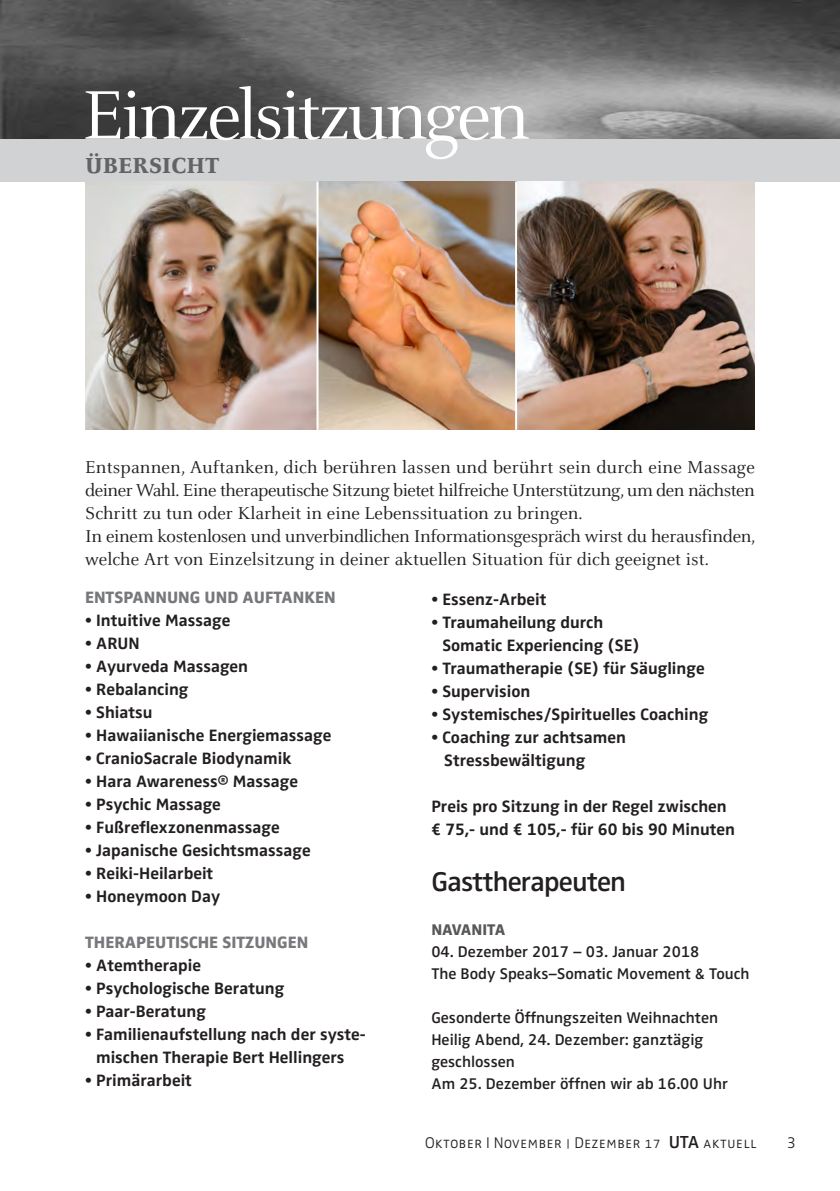
<style>
.page{position:relative;width:840px;height:1191px;background:#fff}
.page>*{position:absolute;margin:0;border:0;box-sizing:border-box;transform-origin:0 0}
.t1{font:76px "Celeste";letter-spacing:-.05em;color:#fff}
.t2{font:600 28px "Zwo";letter-spacing:-.03em;color:#231f20}
.t3{font:800 24px "Celeste";color:#636366}
.t4{font:19px/23px "Celeste";color:#231f20}
.t5{font:700 17px/23px "Zwo";color:#231f20}
.t6{font:800 17px "Zwo";color:#76787b}
.t7{font:600 16px/22px "Zwo";color:#231f20}
.t8{font:16px "Zwo Light SC";color:#231f20}
.t9{font:800 16px "Zwo";color:#57585a}
.t10{font:300 16px "Zwo";color:#231f20}
.s1{font-family:"Zwo Semi Bold SC";font-size:18px}
</style>
<div class="page">
<img style="left:0;top:0;width:839px;height:139px">
<div style="left:0;top:139px;width:839px;height:42px;background:#d1d2d4"></div>
<img style="left:85px;top:181px;width:231px;height:249px">
<img style="left:517px;top:181px;width:237px;height:249px">
<img style="left:318px;top:181px;width:197px;height:249px">
<h1 class="t1" style="left:82px;top:74px;width:449px">Einzelsitzungen</h1>
<h3 class="t3" style="left:85px;top:152px;width:135px">ÜBERSICHT</h3>
<p class="t4" style="left:85px;top:456px;width:671px">Entspannen, Auftanken, dich berühren lassen und berührt sein durch eine Massage deiner Wahl. Eine therapeutische Sitzung bietet hilfreiche Unterstützung, um den nächsten Schritt zu tun oder Klarheit in eine Lebenssituation zu bringen.<br>In einem kostenlosen und unverbindlichen Informationsgespräch wirst du herausfinden, welche Art von Einzelsitzung in deiner aktuellen Situation für dich geeignet ist.</p>
<p class="t6" style="left:85px;top:588px;width:252px">ENTSPANNUNG UND AUFTANKEN</p>
<p class="t5" style="left:85px;top:608px;width:147px">• Intuitive Massage</p>
<p class="t5" style="left:85px;top:631px;width:56px">• ARUN</p>
<p class="t5" style="left:85px;top:654px;width:164px">• Ayurveda Massagen</p>
<p class="t5" style="left:85px;top:677px;width:105px">• Rebalancing</p>
<p class="t5" style="left:85px;top:700px;width:69px">• Shiatsu</p>
<p class="t5" style="left:85px;top:723px;width:247px">• Hawaiianische Energiemassage</p>
<p class="t5" style="left:85px;top:746px;width:208px">• CranioSacrale Biodynamik</p>
<p class="t5" style="left:85px;top:769px;width:214px">• Hara Awareness® Massage</p>
<p class="t5" style="left:85px;top:792px;width:137px">• Psychic Massage</p>
<p class="t5" style="left:85px;top:815px;width:196px">• Fußreflexzonenmassage</p>
<p class="t5" style="left:85px;top:838px;width:227px">• Japanische Gesichtsmassage</p>
<p class="t5" style="left:85px;top:861px;width:130px">• Reiki-Heilarbeit</p>
<p class="t5" style="left:85px;top:884px;width:136px">• Honeymoon Day</p>
<p class="t6" style="left:85px;top:933px;width:224px">THERAPEUTISCHE SITZUNGEN</p>
<p class="t5" style="left:85px;top:953px;width:117px">• Atemtherapie</p>
<p class="t5" style="left:85px;top:976px;width:200px">• Psychologische Beratung</p>
<p class="t5" style="left:85px;top:999px;width:122px">• Paar-Beratung</p>
<p class="t5" style="left:96px;top:1022px;width:271px;text-indent:-11px">• Familienaufstellung nach der syste - mischen Therapie Bert Hellingers</p>
<p class="t5" style="left:85px;top:1068px;width:108px">• Primärarbeit</p>
<p class="t5" style="left:431px;top:587px;width:117px">• Essenz-Arbeit</p>
<p class="t5" style="left:442px;top:610px;width:199px;text-indent:-11px">• Traumaheilung durch<br>Somatic Experiencing (SE)</p>
<p class="t5" style="left:431px;top:656px;width:275px">• Traumatherapie (SE) für Säuglinge</p>
<p class="t5" style="left:431px;top:679px;width:100px">• Supervision</p>
<p class="t5" style="left:431px;top:702px;width:278px">• Systemisches/Spirituelles Coaching</p>
<p class="t5" style="left:444px;top:725px;width:183px;text-indent:-13px">• Coaching zur achtsamen<br>Stressbewältigung</p>
<p class="t5" style="left:431px;top:794px;width:305px">Preis pro Sitzung in der Regel zwischen € 75,- und € 105,- für 60 bis 90 Minuten</p>
<h2 class="t2" style="left:431px;top:866px;width:196px">Gasttherapeuten</h2>
<p class="t9" style="left:431px;top:921px;width:76px">NAVANITA</p>
<p class="t7" style="left:431px;top:940px;width:319px">04. Dezember 2017 – 03. Januar 2018<br>The Body Speaks–Somatic Movement &amp; Touch</p>
<p class="t7" style="left:431px;top:1006px;width:298px">Gesonderte Öffnungszeiten Weihnachten<br>Heilig Abend, 24. Dezember: ganztägig geschlossen<br>Am 25. Dezember öffnen wir ab 16.00 Uhr</p>
<p class="t8" style="left:425px;top:1134px;width:333px">Oktober I November | Dezember 17 <span class="s1">UTA</span> aktuell</p>
<p class="t10" style="left:786px;top:1134px;width:11px">3</p>
</div>
